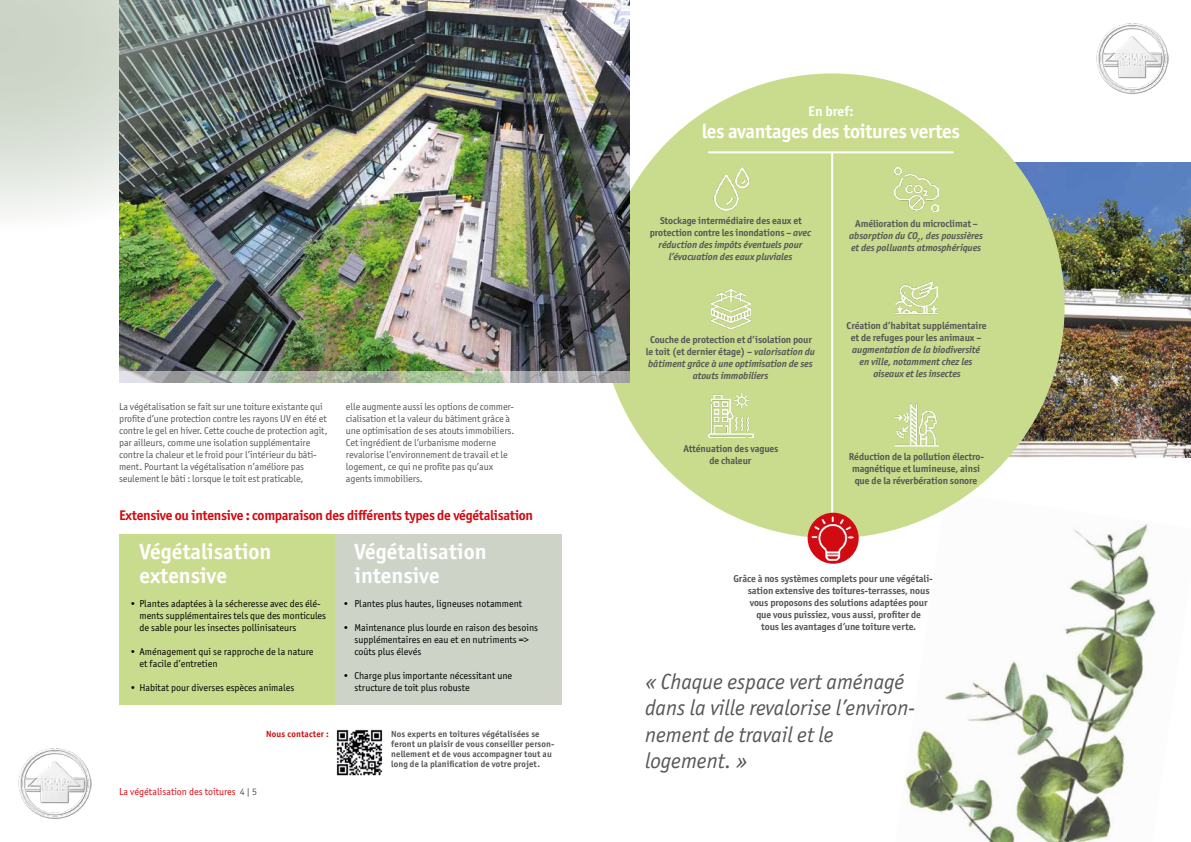
<style>
.page{position:relative;width:1191px;height:842px;background:#fff}
.page>*{position:absolute;margin:0;border:0;box-sizing:border-box;transform-origin:0 0}
.t1{font:italic 22px/26.4px "Officina Sans ITC Pro";color:#575756}
.t2{font:700 22px/24px "Officina Sans ITC Pro";color:#fff}
.t3{font:700 20px "Officina Sans ITC Pro";letter-spacing:-.02em;color:#fff}
.t4{font:700 14px "Officina Sans ITC Pro";letter-spacing:-.02em;color:#d20a11}
.t5{font:700 14px "Officina Sans ITC Pro";color:#fff}
.t6{font:10px/12px "Officina Sans ITC Pro";letter-spacing:-.01em;color:#575756}
.t7{font:italic 700 10px/12px "Officina Sans ITC Pro";letter-spacing:-.01em;color:#575756;text-align:center}
.t8{font:10px/12px "Officina Sans ITC Pro";color:#000}
.t9{font:700 10px/12px "Officina Sans ITC Pro";letter-spacing:-.01em;color:#575756;text-align:center}
.t10{font:10px "Officina Sans ITC Pro";color:#db0812}
.t11{font:700 9px/10px "Officina Sans ITC Pro";letter-spacing:.01em;color:#575756}
.t12{font:700 9px "Officina Sans ITC Pro";letter-spacing:.02em;color:#d20a11}
.s1{color:#575756}
.s2{font-style:normal}
</style>
<div class="page">
<img style="left:1008px;top:162px;width:183px;height:295px">
<img style="left:894px;top:492px;width:262px;height:350px">
<div style="left:599px;top:73px;width:465px;height:465px;background:#c9dc8d;border-radius:50%"></div>
<img style="left:119px;top:0;width:511px;height:383px">
<div style="left:334px;top:534px;width:227px;height:171px;background:#cdd3c7"></div>
<img style="left:0;top:0;width:298px;height:233px">
<img style="left:336px;top:729px;width:47px;height:47px">
<div style="left:119px;top:534px;width:215px;height:171px;background:#c9dc8d"></div>
<svg style="left:119px;top:372px;width:510px;height:11px;background:#aab2a7"></svg>
<hr style="left:708px;top:151px;width:245px;height:2px;background:#fff">
<hr style="left:831px;top:152px;width:2px;height:393px;background:#fff">
<img style="left:808px;top:511px;width:50px;height:53px">
<img style="left:1096px;top:23px;width:72px;height:71px">
<img style="left:19px;top:748px;width:72px;height:71px">
<img style="left:713px;top:168px;width:37px;height:43px">
<img style="left:710px;top:289px;width:42px;height:41px">
<img style="left:709px;top:393px;width:44px;height:44px">
<img style="left:894px;top:168px;width:44px;height:44px">
<img style="left:895px;top:281px;width:42px;height:34px">
<img style="left:894px;top:403px;width:44px;height:44px">
<p class="t6" style="left:119px;top:400px;width:210px">La végétalisation se fait sur une toiture existante qui profite d’une protection contre les rayons UV en été et contre le gel en hiver. Cette couche de protection agit, par ailleurs, comme une isolation supplémentaire contre la chaleur et le froid pour l’intérieur du bâti&shy;ment. Pourtant la végétalisation n’améliore pas seulement le bâti : lorsque le toit est praticable,</p>
<p class="t6" style="left:346px;top:400px;width:170px">elle augmente aussi les options de commer&shy;cialisation et la valeur du bâtiment grâce à une optimisation de ses atouts immobiliers.<br>Cet ingrédient de l’urbanisme moderne revalorise l’environnement de travail et le logement, ce qui ne profite pas qu’aux agents immobiliers.</p>
<h3 class="t4" style="left:119px;top:507px;width:415px">Extensive ou intensive : comparaison des différents types de végétalisation</h3>
<h1 class="t2" style="left:139px;top:539px;width:133px">Végétalisation extensive</h1>
<p class="t8" style="left:139px;top:597px;width:188px;text-indent:-9px">• Plantes adaptées à la sécheresse avec des élé&shy;ments supplémentaires tels que des monticules de sable pour les insectes pollinisateurs</p>
<p class="t8" style="left:139px;top:645px;width:176px;text-indent:-9px">• Aménagement qui se rapproche de la nature et facile d’entretien</p>
<p class="t8" style="left:130px;top:681px;width:165px">• Habitat pour diverses espèces animales</p>
<p class="t12" style="left:266px;top:729px;width:64px">Nous contacter :</p>
<p class="t10" style="left:119px;top:786px;width:139px">La végétalisation des toitures <span class="s1">4 | 5</span></p>
<h1 class="t2" style="left:354px;top:539px;width:133px">Végétalisation intensive</h1>
<p class="t8" style="left:343px;top:597px;width:180px">• Plantes plus hautes, ligneuses notamment</p>
<p class="t8" style="left:354px;top:621px;width:185px;text-indent:-11px">• Maintenance plus lourde en raison des besoins supplémentaires en eau et en nutriments =&gt; coûts plus élevés</p>
<p class="t8" style="left:354px;top:669px;width:159px;text-indent:-11px">• Charge plus importante nécessitant une structure de toit plus robuste</p>
<p class="t11" style="left:391px;top:729px;width:164px">Nos experts en toitures végétalisées se feront un plaisir de vous conseiller person&shy;nellement et de vous accompagner tout au long de la planification de votre projet.</p>
<h3 class="t5" style="left:808px;top:102px;width:47px">En bref:</h3>
<h2 class="t3" style="left:702px;top:119px;width:260px">les avantages des toitures vertes</h2>
<p class="t7" style="left:649px;top:215px;width:163px"><span class="s2">Stockage intermédiaire des eaux et protection contre les inondations –</span> avec réduction des impôts éventuels pour l’évacuation des eaux pluviales</p>
<p class="t7" style="left:646px;top:334px;width:171px"><span class="s2">Couche de protection et d’isolation pour le toit (et dernier étage) –</span> valorisation du bâtiment grâce à une optimisation de ses atouts immobiliers</p>
<p class="t9" style="left:683px;top:443px;width:97px">Atténuation des vagues de chaleur</p>
<p class="t7" style="left:849px;top:217px;width:135px"><span class="s2">Amélioration du microclimat – </span>absorption du CO<sub>2</sub> , des poussières et des polluants atmosphériques</p>
<p class="t9" style="left:846px;top:320px;width:141px">Création d’habitat supplémentaire et de refuges pour les animaux –</p>
<p class="t7" style="left:852px;top:344px;width:129px">augmentation de la biodiversité en ville, notamment chez les oiseaux et les insectes</p>
<p class="t9" style="left:849px;top:451px;width:137px">Réduction de la pollution électro&shy;magnétique et lumineuse, ainsi que de la réverbération sonore</p>
<p class="t9" style="left:733px;top:573px;width:201px">Grâce à nos systèmes complets pour une végétali-</p>
<p class="t9" style="left:747px;top:585px;width:183px">sation extensive des toitures-terrasses, nous</p>
<p class="t9" style="left:749px;top:597px;width:179px">vous proposons des solutions adaptées pour</p>
<p class="t9" style="left:756px;top:609px;width:166px">que vous puissiez, vous aussi, profiter de</p>
<p class="t9" style="left:761px;top:621px;width:156px">tous les avantages d’une toiture verte.</p>
<h1 class="t1" style="left:645px;top:668px;width:271px">« Chaque espace vert aménagé dans la ville revalorise l’environ&shy;nement de travail et le logement. »</h1>
</div>
